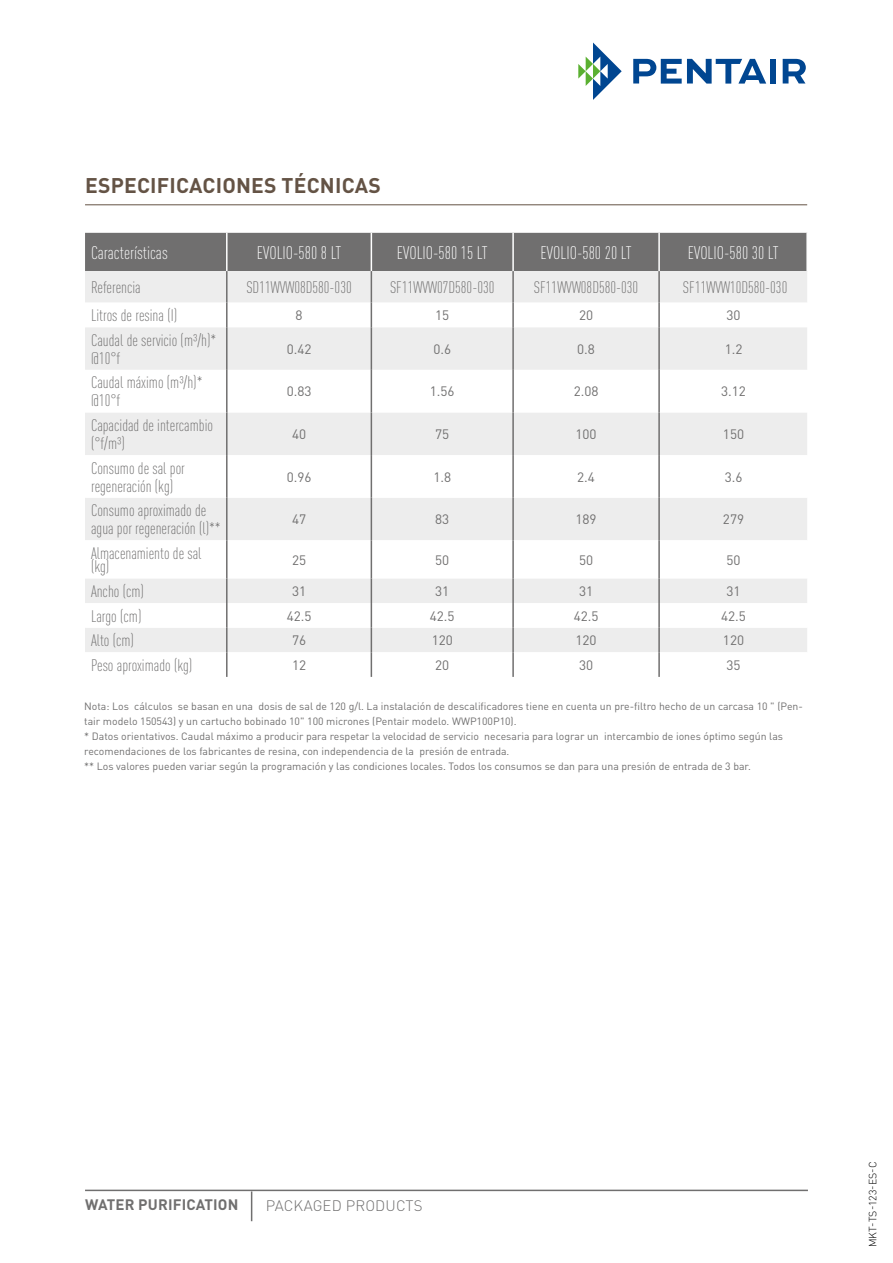
<style>
.page{position:relative;width:893px;height:1263px;background:#fff}
.page>*{position:absolute;margin:0;border:0;box-sizing:border-box;transform-origin:0 0}
.t1{font:700 21px "DIN Pro";letter-spacing:.01em;color:#645345}
.t2{font:300 condensed 18px "DIN Pro";color:#fff}
.t3{font:300 condensed 16.5px/18px "DIN Pro";color:#706f6f}
.t4{font:700 15px "DIN Pro";letter-spacing:.01em;color:#706f6f}
.t5{font:300 15px "DIN Pro";letter-spacing:.01em;color:#706f6f}
.t6{font:13.5px "DIN Pro";color:#706f6f}
.t7{font:10.5px/15px "DIN Pro";color:#706f6f}
.t8{font:300 10.5px "DIN Pro";letter-spacing:.005em;color:#000}
</style>
<div class="page">
<svg style="left:578px;top:43px;width:44px;height:57px"></svg>
<svg style="left:633px;top:59px;width:133px;height:25px"></svg>
<div style="left:770px;top:59px;width:6px;height:25px;background:#004691"></div>
<svg style="left:783px;top:59px;width:23px;height:25px"></svg>
<hr style="left:85px;top:1189px;width:723px;height:2px;background:#706f6f">
<hr style="left:251px;top:1191px;width:1px;height:30px;background:#706f6f">
<hr style="left:85px;top:204px;width:722px;height:1px;background:#645345">
<div style="left:85px;top:233px;width:721px;height:38px;background:#706f6f"></div>
<div style="left:85px;top:271px;width:722px;height:32px;background:#ededed"></div>
<svg style="left:85px;top:303px;width:722px;height:374px"></svg>
<hr style="left:226px;top:233px;width:2px;height:38px;background:#fff">
<hr style="left:371px;top:233px;width:1px;height:38px;background:#fff">
<hr style="left:512px;top:233px;width:2px;height:38px;background:#fff">
<hr style="left:658px;top:233px;width:2px;height:38px;background:#fff">
<hr style="left:226px;top:271px;width:2px;height:32px;background:#706f6f">
<hr style="left:371px;top:271px;width:1px;height:32px;background:#706f6f">
<hr style="left:512px;top:271px;width:2px;height:32px;background:#706f6f">
<hr style="left:658px;top:271px;width:2px;height:32px;background:#706f6f">
<hr style="left:226px;top:303px;width:2px;height:24px;background:#706f6f">
<svg style="left:371px;top:303px;width:1px;height:24px"></svg>
<hr style="left:512px;top:303px;width:2px;height:24px;background:#706f6f">
<hr style="left:658px;top:303px;width:2px;height:24px;background:#706f6f">
<hr style="left:226px;top:327px;width:2px;height:43px;background:#706f6f">
<hr style="left:371px;top:327px;width:1px;height:43px;background:#706f6f">
<hr style="left:512px;top:327px;width:2px;height:43px;background:#706f6f">
<hr style="left:658px;top:327px;width:2px;height:43px;background:#706f6f">
<hr style="left:226px;top:370px;width:2px;height:42px;background:#706f6f">
<hr style="left:371px;top:370px;width:1px;height:42px;background:#706f6f">
<hr style="left:512px;top:370px;width:2px;height:42px;background:#706f6f">
<hr style="left:658px;top:370px;width:2px;height:42px;background:#706f6f">
<hr style="left:226px;top:412px;width:2px;height:43px;background:#706f6f">
<hr style="left:371px;top:412px;width:1px;height:43px;background:#706f6f">
<hr style="left:512px;top:412px;width:2px;height:43px;background:#706f6f">
<hr style="left:658px;top:412px;width:2px;height:43px;background:#706f6f">
<hr style="left:226px;top:455px;width:2px;height:43px;background:#706f6f">
<hr style="left:371px;top:455px;width:1px;height:43px;background:#706f6f">
<hr style="left:512px;top:455px;width:2px;height:43px;background:#706f6f">
<hr style="left:658px;top:455px;width:2px;height:43px;background:#706f6f">
<hr style="left:226px;top:498px;width:2px;height:42px;background:#706f6f">
<hr style="left:371px;top:498px;width:1px;height:42px;background:#706f6f">
<hr style="left:512px;top:498px;width:2px;height:42px;background:#706f6f">
<hr style="left:658px;top:498px;width:2px;height:42px;background:#706f6f">
<hr style="left:226px;top:540px;width:2px;height:38px;background:#706f6f">
<hr style="left:371px;top:540px;width:1px;height:38px;background:#706f6f">
<hr style="left:512px;top:540px;width:2px;height:38px;background:#706f6f">
<hr style="left:658px;top:540px;width:2px;height:38px;background:#706f6f">
<hr style="left:226px;top:578px;width:2px;height:25px;background:#706f6f">
<hr style="left:512px;top:578px;width:2px;height:25px;background:#706f6f">
<hr style="left:658px;top:578px;width:2px;height:25px;background:#706f6f">
<hr style="left:226px;top:603px;width:2px;height:25px;background:#706f6f">
<hr style="left:512px;top:603px;width:2px;height:25px;background:#706f6f">
<hr style="left:658px;top:603px;width:2px;height:25px;background:#706f6f">
<hr style="left:226px;top:628px;width:2px;height:24px;background:#706f6f">
<hr style="left:512px;top:628px;width:2px;height:24px;background:#706f6f">
<hr style="left:658px;top:628px;width:2px;height:24px;background:#706f6f">
<hr style="left:226px;top:652px;width:2px;height:25px;background:#706f6f">
<svg style="left:371px;top:578px;width:1px;height:99px"></svg>
<hr style="left:512px;top:652px;width:2px;height:25px;background:#706f6f">
<hr style="left:658px;top:652px;width:2px;height:25px;background:#706f6f">
<h1 class="t1" style="left:85px;top:168px;width:297px">ESPECIFICACIONES TÉCNICAS</h1>
<h2 class="t2" style="left:91px;top:240px;width:78px">Características</h2>
<h2 class="t2" style="left:257px;top:240px;width:86px">EVOLIO-580 8 LT</h2>
<h2 class="t2" style="left:397px;top:240px;width:92px">EVOLIO-580 15 LT</h2>
<h2 class="t2" style="left:541px;top:240px;width:92px">EVOLIO-580 20 LT</h2>
<h2 class="t2" style="left:688px;top:240px;width:92px">EVOLIO-580 30 LT</h2>
<h3 class="t3" style="left:91px;top:277px;width:51px">Referencia</h3>
<h3 class="t3" style="left:246px;top:277px;width:107px">SD11WVW08D580-030</h3>
<h3 class="t3" style="left:390px;top:277px;width:106px">SF11WVW07D580-030</h3>
<h3 class="t3" style="left:534px;top:277px;width:106px">SF11WVW08D580-030</h3>
<h3 class="t3" style="left:683px;top:277px;width:106px">SF11WVW10D580-030</h3>
<h3 class="t3" style="left:91px;top:305px;width:88px">Litros de resina (I)</h3>
<p class="t6" style="left:296px;top:305px;width:9px">8</p>
<p class="t6" style="left:435px;top:305px;width:16px">15</p>
<p class="t6" style="left:579px;top:305px;width:16px">20</p>
<p class="t6" style="left:726px;top:305px;width:16px">30</p>
<h3 class="t3" style="left:91px;top:330px;width:127px">Caudal de servicio (m³/h)* @10°f</h3>
<p class="t6" style="left:287px;top:338px;width:26px">0.42</p>
<p class="t6" style="left:433px;top:338px;width:19px">0.6</p>
<p class="t6" style="left:577px;top:338px;width:19px">0.8</p>
<p class="t6" style="left:725px;top:338px;width:19px">1.2</p>
<h3 class="t3" style="left:91px;top:373px;width:113px">Caudal máximo (m³/h)* @10°f</h3>
<p class="t6" style="left:287px;top:381px;width:26px">0.83</p>
<p class="t6" style="left:430px;top:381px;width:26px">1.56</p>
<p class="t6" style="left:574px;top:381px;width:26px">2.08</p>
<p class="t6" style="left:721px;top:381px;width:26px">3.12</p>
<h3 class="t3" style="left:91px;top:415px;width:124px">Capacidad de intercambio (°f/m³)</h3>
<p class="t6" style="left:292px;top:423px;width:16px">40</p>
<p class="t6" style="left:435px;top:423px;width:16px">75</p>
<p class="t6" style="left:575px;top:423px;width:23px">100</p>
<p class="t6" style="left:723px;top:423px;width:23px">150</p>
<h3 class="t3" style="left:91px;top:458px;width:95px">Consumo de sal por regeneración (kg)</h3>
<p class="t6" style="left:287px;top:466px;width:26px">0.96</p>
<p class="t6" style="left:433px;top:466px;width:19px">1.8</p>
<p class="t6" style="left:577px;top:466px;width:19px">2.4</p>
<p class="t6" style="left:725px;top:466px;width:19px">3.6</p>
<h3 class="t3" style="left:91px;top:500px;width:131px">Consumo aproximado de agua por regeneración (l)**</h3>
<p class="t6" style="left:292px;top:509px;width:16px">47</p>
<p class="t6" style="left:435px;top:509px;width:16px">83</p>
<p class="t6" style="left:575px;top:509px;width:23px">189</p>
<p class="t6" style="left:723px;top:509px;width:23px">279</p>
<h3 class="t3" style="left:91px;top:545px;width:112px;line-height:13.5px">Almacenamiento de sal (kg)</h3>
<p class="t6" style="left:292px;top:549px;width:16px">25</p>
<p class="t6" style="left:435px;top:549px;width:16px">50</p>
<p class="t6" style="left:579px;top:549px;width:16px">50</p>
<p class="t6" style="left:726px;top:549px;width:16px">50</p>
<h3 class="t3" style="left:91px;top:581px;width:54px">Ancho (cm)</h3>
<p class="t6" style="left:292px;top:580px;width:16px">31</p>
<p class="t6" style="left:435px;top:580px;width:16px">31</p>
<p class="t6" style="left:579px;top:580px;width:16px">31</p>
<p class="t6" style="left:726px;top:580px;width:16px">31</p>
<h3 class="t3" style="left:91px;top:606px;width:52px">Largo (cm)</h3>
<p class="t6" style="left:287px;top:605px;width:26px">42.5</p>
<p class="t6" style="left:430px;top:605px;width:26px">42.5</p>
<p class="t6" style="left:574px;top:605px;width:26px">42.5</p>
<p class="t6" style="left:721px;top:605px;width:26px">42.5</p>
<h3 class="t3" style="left:91px;top:630px;width:44px">Alto (cm)</h3>
<p class="t6" style="left:292px;top:630px;width:16px">76</p>
<p class="t6" style="left:432px;top:630px;width:23px">120</p>
<p class="t6" style="left:575px;top:630px;width:23px">120</p>
<p class="t6" style="left:723px;top:630px;width:23px">120</p>
<h3 class="t3" style="left:91px;top:655px;width:103px">Peso aproximado (kg)</h3>
<p class="t6" style="left:292px;top:654px;width:16px">12</p>
<p class="t6" style="left:435px;top:654px;width:16px">20</p>
<p class="t6" style="left:579px;top:654px;width:16px">30</p>
<p class="t6" style="left:726px;top:654px;width:16px">35</p>
<p class="t7" style="left:84px;top:697px;width:720px">Nota: Los cálculos se basan en una dosis de sal de 120 g/l. La instalación de descalificadores tiene en cuenta un pre-filtro hecho de un carcasa 10 " (Pen&shy;tair modelo 150543) y un cartucho bobinado 10" 100 micrones (Pentair modelo. WWP100P10).<br>* Datos orientativos. Caudal máximo a producir para respetar la velocidad de servicio necesaria para lograr un intercambio de iones óptimo según las recomendaciones de los fabricantes de resina, con independencia de la presión de entrada.<br>** Los valores pueden variar según la programación y las condiciones locales. Todos los consumos se dan para una presión de entrada de 3 bar.</p>
<h3 class="t4" style="left:85px;top:1192px;width:155px">WATER PURIFICATION</h3>
<h3 class="t5" style="left:266px;top:1194px;width:158px">PACKAGED PRODUCTS</h3>
<p class="t8" style="left:865px;top:1247px;width:88px;rotate:-90deg">MKT-TS-123-ES-C</p>
</div>
